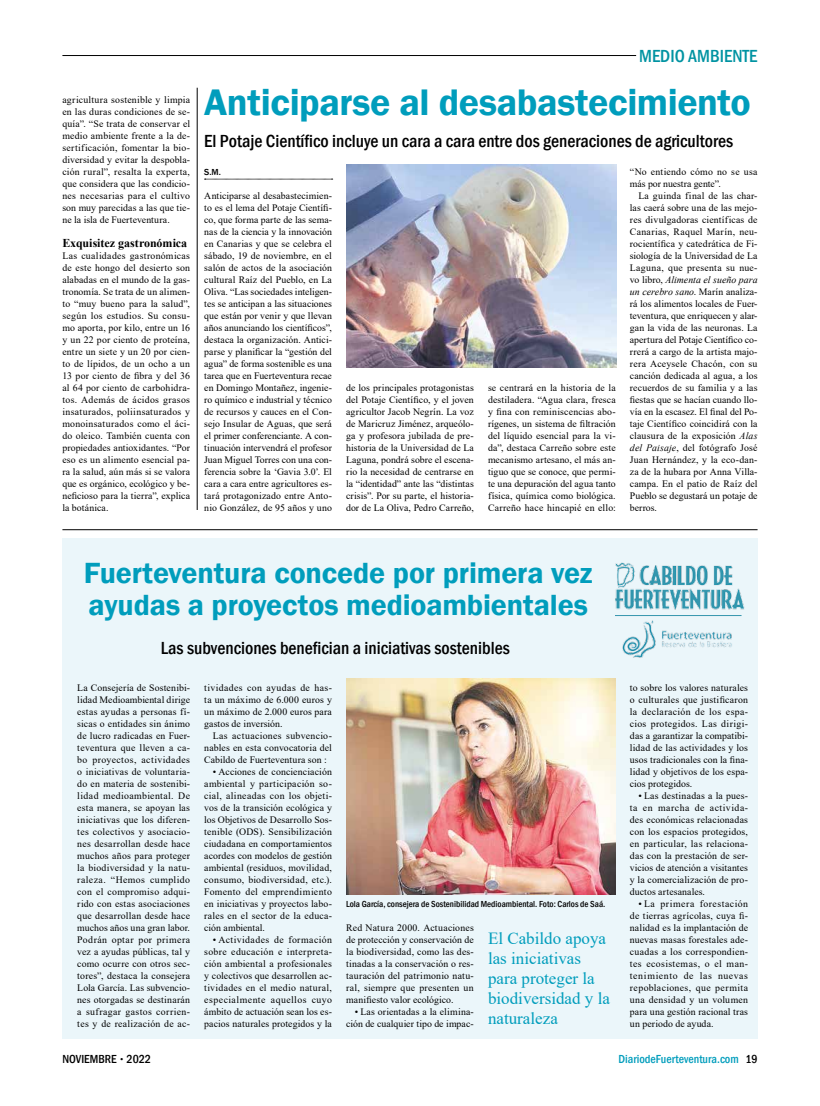
<style>
.page{position:relative;width:820px;height:1106px;background:#fff}
.page>*{position:absolute;margin:0;border:0;box-sizing:border-box;transform-origin:0 0}
.t1{font:600 38px "Franklin Gothic";letter-spacing:-.01em;color:#009dbc}
.t2{font:600 30px/32px "Franklin Gothic";letter-spacing:-.005em;color:#009dbc}
.t3{font:500 condensed 18px "Franklin Gothic";color:#000}
.t4{font:500 condensed 18px "Franklin Gothic";color:#0093a2}
.t5{font:17px/20px "Times New Roman";color:#009dbc}
.t6{font:500 condensed 12px "Franklin Gothic";color:#009dbc}
.t7{font:700 12px "Times New Roman";letter-spacing:-.005em;color:#000}
.t8{font:500 condensed 12px "Franklin Gothic";color:#000}
.t9{font:9.8px/12px "Times New Roman";letter-spacing:.01em;color:#000;text-align:justify}
.t10{font:500 condensed 9px "Franklin Gothic";color:#000}
.t11{font:500 9px "Franklin Gothic";color:#000}
.s1{font-style:italic}
.s2{font-size:8px}
.s3{color:#000}
</style>
<div class="page">
<hr style="left:62px;top:55px;width:574px;height:1px;background:#000">
<img style="left:346px;top:164px;width:270px;height:203px">
<svg style="left:204px;top:179px;width:128px;height:1px"></svg>
<hr style="left:62px;top:529px;width:695px;height:1px;background:#000">
<hr style="left:197px;top:88px;width:1px;height:422px;background:#000">
<div style="left:62px;top:539px;width:695px;height:500px;background:#ebf6fa"></div>
<img style="left:615px;top:562px;width:130px;height:48px">
<img style="left:622px;top:620px;width:110px;height:38px">
<hr style="left:614px;top:615px;width:127px;height:1px;background:#3596ad">
<img style="left:346px;top:679px;width:268px;height:215px">
<p class="t9" style="left:62px;top:93px;width:129px">agricultura sostenible y limpia en las duras condiciones de se&shy;quía”. “Se trata de conservar el medio ambiente frente a la de&shy;sertificación, fomentar la bio&shy;diversidad y evitar la despobla&shy;ción rural”, resalta la experta, que considera que las condicio&shy;nes necesarias para el cultivo son muy parecidas a las que tie&shy;ne la isla de Fuerteventura.</p>
<p class="t7" style="left:62px;top:234px;width:126px">Exquisitez gastronómica</p>
<p class="t9" style="left:62px;top:249px;width:129px">Las cualidades gastronómicas de este hongo del desierto son alabadas en el mundo de la gas&shy;tronomía. Se trata de un alimen&shy;to “muy bueno para la salud”, según los estudios. Su consu&shy;mo aporta, por kilo, entre un 16 y un 22 por ciento de proteína, entre un siete y un 20 por cien&shy;to de lípidos, de un ocho a un 13 por ciento de fibra y del 36 al 64 por ciento de carbohidra&shy;tos. Además de ácidos grasos insaturados, poliinsaturados y monoinsaturados como el áci&shy;do oleico. También cuenta con propiedades antioxidantes. “Por eso es un alimento esencial pa&shy;ra la salud, aún más si se valora que es orgánico, ecológico y be&shy;neficioso para la tierra”, explica la botánica.</p>
<h3 class="t4" style="left:639px;top:44px;width:120px">MEDIO AMBIENTE</h3>
<h1 class="t1" style="left:204px;top:78px;width:548px">Anticiparse al desabastecimiento</h1>
<h3 class="t3" style="left:204px;top:129px;width:530px">El Potaje Científico incluye un cara a cara entre dos generaciones de agricultores</h3>
<p class="t11" style="left:204px;top:166px;width:18px">S.M.</p>
<p class="t9" style="left:204px;top:189px;width:129px">Anticiparse al desabastecimien&shy;to es el lema del Potaje Científi&shy;co, que forma parte de las sema&shy;nas de la ciencia y la innovación en Canarias y que se celebra el sábado, 19 de noviembre, en el salón de actos de la asociación cultural Raíz del Pueblo, en La Oliva. “Las sociedades inteligen&shy;tes se anticipan a las situaciones que están por venir y que llevan años anunciando los científicos”, destaca la organización. Antici&shy;parse y planificar la “gestión del agua” de forma sostenible es una tarea que en Fuerteventura recae en Domingo Montañez, ingenie&shy;ro químico e industrial y técnico de recursos y cauces en el Con&shy;sejo Insular de Aguas, que será el primer conferenciante. A con&shy;tinuación intervendrá el profesor Juan Miguel Torres con una con&shy;ferencia sobre la ‘Gavia 3.0’. El cara a cara entre agricultores es&shy;tará protagonizado entre Anto&shy;nio González, de 95 años y uno</p>
<p class="t9" style="left:346px;top:381px;width:129px">de los principales protagonistas del Potaje Científico, y el joven agricultor Jacob Negrín. La voz de Maricruz Jiménez, arqueólo&shy;ga y profesora jubilada de pre&shy;historia de la Universidad de La Laguna, pondrá sobre el escena&shy;rio la necesidad de centrarse en la “identidad” ante las “distintas crisis”. Por su parte, el historia&shy;dor de La Oliva, Pedro Carreño,</p>
<p class="t9" style="left:488px;top:381px;width:129px">se centrará en la historia de la destiladera. “Agua clara, fresca y fina con reminiscencias abo&shy;rígenes, un sistema de filtración del líquido esencial para la vi&shy;da”, destaca Carreño sobre este mecanismo artesano, el más an&shy;tiguo que se conoce, que permi&shy;te una depuración del agua tanto física, química como biológica.<br>Carreño hace hincapié en ello:</p>
<p class="t9" style="left:629px;top:165px;width:129px">“No entiendo cómo no se usa más por nuestra gente”.</p>
<p class="t9" style="left:629px;top:189px;width:129px;text-indent:9px">La guinda final de las char&shy;las caerá sobre una de las mejo&shy;res divulgadoras científicas de Canarias, Raquel Marín, neu&shy;rocientífica y catedrática de Fi&shy;siología de la Universidad de La Laguna, que presenta su nue&shy;vo libro, <span class="s1">Alimenta el sueño para un cerebro sano</span>. Marín analiza&shy;rá los alimentos locales de Fuer&shy;teventura, que enriquecen y alar&shy;gan la vida de las neuronas. La apertura del Potaje Científico co&shy;rrerá a cargo de la artista majo&shy;rera Aceysele Chacón, con su canción dedicada al agua, a los recuerdos de su familia y a las fiestas que se hacían cuando llo&shy;vía en la escasez. El final del Po&shy;taje Científico coincidirá con la clausura de la exposición <span class="s1">Alas del Paisaje</span>, del fotógrafo José Juan Hernández, y la eco-dan&shy;za de la hubara por Anna Villa&shy;campa. En el patio de Raíz del Pueblo se degustará un potaje de berros.</p>
<h2 class="t2" style="left:84px;top:557px;width:510px">Fuerteventura concede por primera vez ayudas a proyectos medioambientales</h2>
<h3 class="t3" style="left:161px;top:636px;width:350px">Las subvenciones benefician a iniciativas sostenibles</h3>
<p class="t9" style="left:77px;top:681px;width:114px">La Consejería de Sostenibi&shy;lidad Medioambiental dirige estas ayudas a personas fí&shy;sicas o entidades sin ánimo de lucro radicadas en Fuer&shy;teventura que lleven a ca&shy;bo proyectos, actividades o iniciativas de voluntaria&shy;do en materia de sostenibi&shy;lidad medioambiental. De esta manera, se apoyan las iniciativas que los diferen&shy;tes colectivos y asociacio&shy;nes desarrollan desde hace muchos años para proteger la biodiversidad y la natu&shy;raleza. “Hemos cumplido con el compromiso adqui&shy;rido con estas asociaciones que desarrollan desde hace muchos años una gran labor.<br>Podrán optar por primera vez a ayudas públicas, tal y como ocurre con otros sec&shy;tores”, destaca la consejera Lola García. Las subvencio&shy;nes otorgadas se destinarán a sufragar gastos corrien&shy;tes y de realización de ac-</p>
<p class="t9" style="left:204px;top:681px;width:129px">tividades con ayudas de has&shy;ta un máximo de 6.000 euros y un máximo de 2.000 euros para gastos de inversión.</p>
<p class="t9" style="left:204px;top:729px;width:129px;text-indent:9px">Las actuaciones subvencio&shy;nables en esta convocatoria del Cabildo de Fuerteventura son :</p>
<p class="t9" style="left:204px;top:765px;width:129px;text-indent:9px">• Acciones de concienciación ambiental y participación so&shy;cial, alineadas con los objeti&shy;vos de la transición ecológica y los Objetivos de Desarrollo Sos&shy;tenible (ODS). Sensibilización ciudadana en comportamientos acordes con modelos de gestión ambiental (residuos, movilidad, consumo, biodiversidad, etc.).<br>Fomento del emprendimiento en iniciativas y proyectos labo&shy;rales en el sector de la educa&shy;ción ambiental.</p>
<p class="t9" style="left:204px;top:933px;width:129px;text-indent:9px">• Actividades de formación sobre educación e interpreta&shy;ción ambiental a profesionales y colectivos que desarrollen ac&shy;tividades en el medio natural, especialmente aquellos cuyo ámbito de actuación sean los es&shy;pacios naturales protegidos y la</p>
<p class="t9" style="left:346px;top:921px;width:129px">Red Natura 2000. Actuaciones de protección y conservación de la biodiversidad, como las des&shy;tinadas a la conservación o res&shy;tauración del patrimonio natu&shy;ral, siempre que presenten un manifiesto valor ecológico.</p>
<p class="t10" style="left:346px;top:898px;width:260px">Lola García, consejera de Sostenibilidad Medioambiental. Foto: Carlos de Saá.</p>
<h3 class="t5" style="left:488px;top:927px;width:123px">El Cabildo apoya las iniciativas para proteger la biodiversidad y la naturaleza</h3>
<p class="t9" style="left:346px;top:1005px;width:129px;text-align:right">• Las orientadas a la elimina&shy;ción de cualquier tipo de impac-</p>
<p class="t9" style="left:629px;top:681px;width:120px">to sobre los valores naturales o culturales que justificaron la declaración de los espa&shy;cios protegidos. Las dirigi&shy;das a garantizar la compatibi&shy;lidad de las actividades y los usos tradicionales con la fina&shy;lidad y objetivos de los espa&shy;cios protegidos.</p>
<p class="t9" style="left:629px;top:789px;width:120px;text-indent:9px">• Las destinadas a la pues&shy;ta en marcha de activida&shy;des económicas relacionadas con los espacios protegidos, en particular, las relaciona&shy;das con la prestación de ser&shy;vicios de atención a visitantes y la comercialización de pro&shy;ductos artesanales.</p>
<p class="t9" style="left:629px;top:897px;width:120px;text-indent:9px">• La primera forestación de tierras agrícolas, cuya fi&shy;nalidad es la implantación de nuevas masas forestales ade&shy;cuadas a los correspondien&shy;tes ecosistemas, o el man&shy;tenimiento de las nuevas repoblaciones, que permita una densidad y un volumen para una gestión racional tras un periodo de ayuda.</p>
<p class="t8" style="left:62px;top:1050px;width:90px">NOVIEMBRE <span class="s2">•</span> 2022</p>
<p class="t6" style="left:618px;top:1050px;width:140px">DiariodeFuerteventura.com <span class="s3">19</span></p>
</div>
